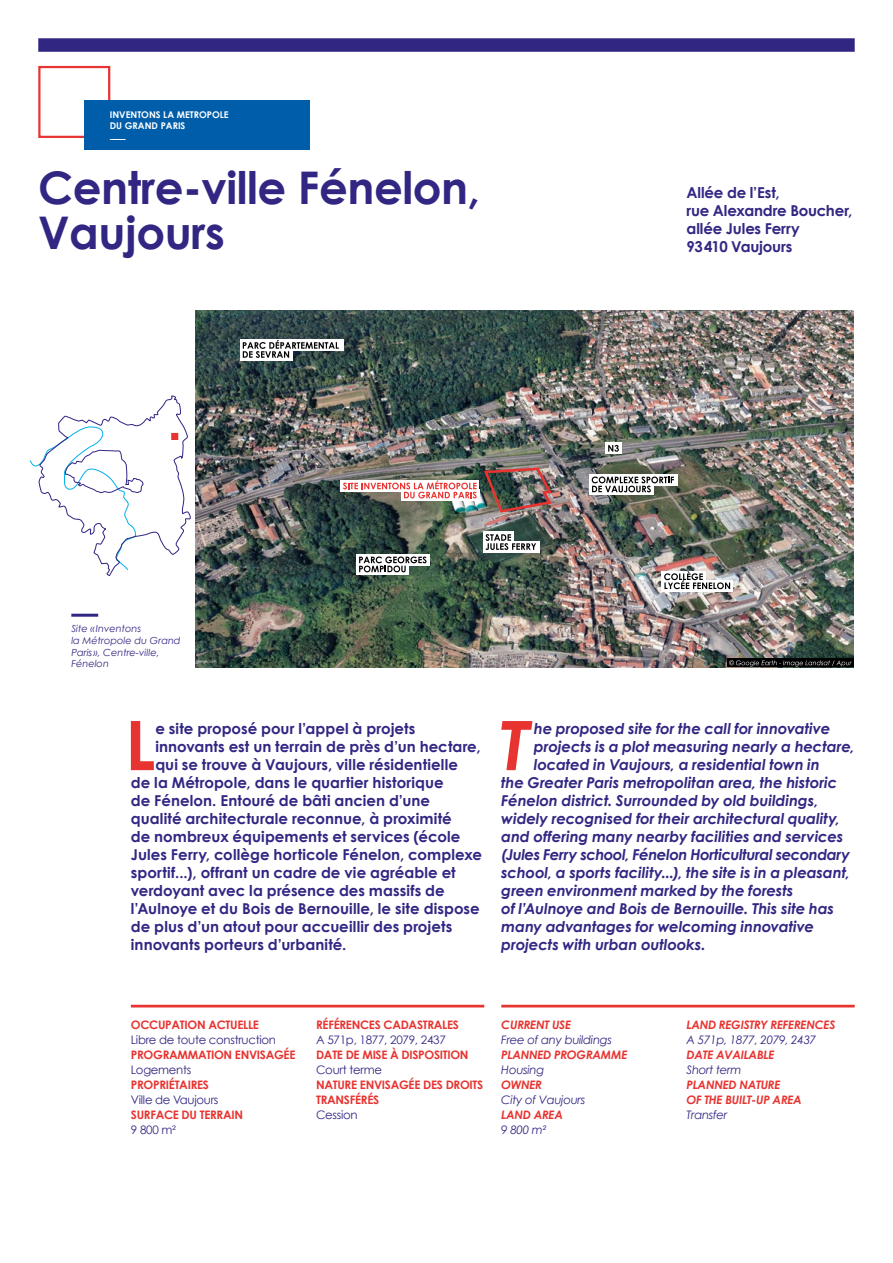
<style>
.page{position:relative;width:893px;height:1263px;background:#fff}
.page>*{position:absolute;margin:0;border:0;box-sizing:border-box;transform-origin:0 0}
.t1{font:700 68.4px "Century Gothic";color:#e73431}
.t2{font:italic 700 68.4px "Century Gothic";color:#e73431}
.t3{font:700 45px/45px "Century Gothic";letter-spacing:-.01em;color:#312783}
.t4{font:700 15px/18px "Century Gothic";color:#312783}
.t5{font:italic 700 15px "Century Gothic";letter-spacing:-.01em;color:#312783}
.t6{font:italic 700 15px "Century Gothic";letter-spacing:-.03em;color:#312783}
.t7{font:700 11.7px/15px "Century Gothic";letter-spacing:-.025em;color:#e73431}
.t8{font:italic 700 11.7px/15px "Century Gothic";letter-spacing:-.025em;color:#e73431}
.t9{font:11.7px "Century Gothic";letter-spacing:-.025em;color:#312783}
.t10{font:italic 11.7px "Century Gothic";letter-spacing:-.025em;color:#312783}
.t11{font:italic 9.75px/11.7px "Century Gothic";color:#312783}
.t12{font:700 9.3px/11.1px "Century Gothic";color:#fff}
</style>
<div class="page">
<div style="left:38px;top:38px;width:817px;height:14px;background:#312783"></div>
<hr style="left:131px;top:1005px;width:353px;height:2px;background:#e73431">
<hr style="left:501px;top:1005px;width:354px;height:2px;background:#e73431">
<hr style="left:71px;top:614px;width:27px;height:3px;background:#312783">
<div style="left:38px;top:66px;width:72px;height:72px;border:2px solid #e73431"></div>
<div style="left:84px;top:101px;width:225px;height:49px;background:#005da9"></div>
<svg style="left:110px;top:139px;width:16px;height:1px"></svg>
<img style="left:196px;top:310px;width:658px;height:357px">
<div style="left:605px;top:443px;width:16px;height:11px;background:#fff"></div>
<svg style="left:608px;top:445px;width:11px;height:7px"></svg>
<svg style="left:240px;top:340px;width:103px;height:11px"></svg>
<div style="left:240px;top:349px;width:53px;height:11px;background:#fff"></div>
<svg style="left:243px;top:340px;width:96px;height:18px"></svg>
<div style="left:356px;top:554px;width:73px;height:11px;background:#fff"></div>
<svg style="left:356px;top:565px;width:53px;height:10px"></svg>
<svg style="left:359px;top:556px;width:68px;height:16px"></svg>
<div style="left:661px;top:571px;width:45px;height:11px;background:#fff"></div>
<div style="left:661px;top:580px;width:72px;height:11px;background:#fff"></div>
<svg style="left:664px;top:571px;width:66px;height:18px"></svg>
<div style="left:727px;top:659px;width:127px;height:8px;background:#000"></div>
<svg style="left:729px;top:660px;width:123px;height:6px"></svg>
<div style="left:589px;top:474px;width:88px;height:11px;background:#fff"></div>
<svg style="left:589px;top:485px;width:65px;height:10px"></svg>
<svg style="left:592px;top:476px;width:82px;height:16px"></svg>
<div style="left:483px;top:532px;width:31px;height:11px;background:#fff"></div>
<div style="left:483px;top:541px;width:56px;height:11px;background:#fff"></div>
<svg style="left:485px;top:534px;width:51px;height:16px"></svg>
<div style="left:341px;top:480px;width:138px;height:11px;background:#fff"></div>
<img style="left:343px;top:466px;width:211px;height:48px">
<svg style="left:29px;top:395px;width:162px;height:181px"></svg>
<p class="t12" style="left:110px;top:108px;width:120px">INVENTONS LA METROPOLE<br>DU GRAND PARIS</p>
<h2 class="t3" style="left:38px;top:164px;width:443px">Centre-ville Fénelon,<br>Vaujours</h2>
<p class="t4" style="left:686px;top:183px;width:167px">Allée de l’Est,<br>rue Alexandre Boucher, allée Jules Ferry<br>93410 Vaujours</p>
<p class="t11" style="left:71px;top:623px;width:111px">Site « Inventons<br>la Métropole du Grand<br>Paris », Centre-ville,<br>Fénelon</p>
<h1 class="t1" style="left:125px;top:702px;width:32px">L</h1>
<p class="t4" style="left:155px;top:719px;width:262px">e site proposé pour l’appel à projets</p>
<p class="t4" style="left:155px;top:737px;width:327px">innovants est un terrain de près d’un hectare,</p>
<p class="t4" style="left:155px;top:755px;width:304px">qui se trouve à Vaujours, ville résidentielle</p>
<p class="t4" style="left:131px;top:773px;width:314px">de la Métropole, dans le quartier historique</p>
<p class="t4" style="left:131px;top:791px;width:301px">de Fénelon. Entouré de bâti ancien d’une</p>
<p class="t4" style="left:131px;top:809px;width:322px">qualité architecturale reconnue, à proximité</p>
<p class="t4" style="left:131px;top:827px;width:331px">de nombreux équipements et services (école</p>
<p class="t4" style="left:131px;top:845px;width:353px">Jules Ferry, collège horticole Fénelon, complexe</p>
<p class="t4" style="left:131px;top:863px;width:326px">sportif...), offrant un cadre de vie agréable et</p>
<p class="t4" style="left:131px;top:881px;width:315px">verdoyant avec la présence des massifs de</p>
<p class="t4" style="left:131px;top:899px;width:350px">l’Aulnoye et du Bois de Bernouille, le site dispose</p>
<p class="t4" style="left:131px;top:917px;width:323px">de plus d’un atout pour accueillir des projets</p>
<p class="t4" style="left:131px;top:935px;width:217px">innovants porteurs d’urbanité.</p>
<h1 class="t2" style="left:500px;top:701px;width:30px">T</h1>
<p class="t5" style="left:534px;top:719px;width:298px">he proposed site for the call for innovative</p>
<p class="t5" style="left:534px;top:737px;width:322px">projects is a plot measuring nearly a hectare,</p>
<p class="t5" style="left:534px;top:755px;width:287px">located in Vaujours, a residential town in</p>
<p class="t5" style="left:501px;top:773px;width:337px">the Greater Paris metropolitan area, the historic</p>
<p class="t5" style="left:501px;top:791px;width:319px">Fénelon district. Surrounded by old buildings,</p>
<p class="t5" style="left:501px;top:809px;width:340px">widely recognised for their architectural quality,</p>
<p class="t5" style="left:501px;top:827px;width:344px">and offering many nearby facilities and services</p>
<p class="t6" style="left:501px;top:845px;width:350px">(Jules Ferry school, Fénelon Horticultural secondary</p>
<p class="t5" style="left:501px;top:863px;width:350px">school, a sports facility...), the site is in a pleasant,</p>
<p class="t5" style="left:501px;top:881px;width:294px">green environment marked by the forests</p>
<p class="t5" style="left:501px;top:899px;width:334px">of l’Aulnoye and Bois de Bernouille. This site has</p>
<p class="t5" style="left:501px;top:917px;width:314px">many advantages for welcoming innovative</p>
<p class="t5" style="left:501px;top:935px;width:206px">projects with urban outlooks.</p>
<p class="t7" style="left:131px;top:1017px;width:130px">OCCUPATION ACTUELLE</p>
<p class="t9" style="left:131px;top:1033px;width:147px">Libre de toute construction</p>
<p class="t7" style="left:131px;top:1047px;width:166px">PROGRAMMATION ENVISAGÉE</p>
<p class="t9" style="left:131px;top:1063px;width:62px">Logements</p>
<p class="t7" style="left:131px;top:1077px;width:80px">PROPRIÉTAIRES</p>
<p class="t9" style="left:131px;top:1093px;width:89px">Ville de Vaujours</p>
<p class="t7" style="left:131px;top:1107px;width:114px">SURFACE DU TERRAIN</p>
<p class="t9" style="left:131px;top:1123px;width:47px">9 800 m²</p>
<p class="t7" style="left:316px;top:1017px;width:144px">RÉFÉRENCES CADASTRALES</p>
<p class="t9" style="left:316px;top:1033px;width:131px">A 571p, 1877, 2079, 2437</p>
<p class="t7" style="left:316px;top:1047px;width:154px">DATE DE MISE À DISPOSITION</p>
<p class="t9" style="left:316px;top:1063px;width:68px">Court terme</p>
<p class="t7" style="left:316px;top:1077px;width:169px">NATURE ENVISAGÉE DES DROITS<br>TRANSFÉRÉS</p>
<p class="t9" style="left:316px;top:1108px;width:43px">Cession</p>
<p class="t8" style="left:501px;top:1017px;width:71px">CURRENT USE</p>
<p class="t10" style="left:501px;top:1033px;width:112px">Free of any buildings</p>
<p class="t8" style="left:501px;top:1047px;width:128px">PLANNED PROGRAMME</p>
<p class="t10" style="left:501px;top:1062px;width:44px">Housing</p>
<p class="t8" style="left:501px;top:1077px;width:42px">OWNER</p>
<p class="t10" style="left:501px;top:1092px;width:86px">City of Vaujours</p>
<p class="t8" style="left:501px;top:1107px;width:63px">LAND AREA</p>
<p class="t10" style="left:501px;top:1122px;width:47px">9 800 m²</p>
<p class="t8" style="left:686px;top:1017px;width:150px">LAND REGISTRY REFERENCES</p>
<p class="t10" style="left:686px;top:1033px;width:131px">A 571p, 1877, 2079, 2437</p>
<p class="t8" style="left:686px;top:1047px;width:89px">DATE AVAILABLE</p>
<p class="t10" style="left:686px;top:1062px;width:56px">Short term</p>
<p class="t8" style="left:686px;top:1077px;width:117px">PLANNED NATURE<br>OF THE BUILT-UP AREA</p>
<p class="t10" style="left:686px;top:1108px;width:42px">Transfer</p>
</div>
